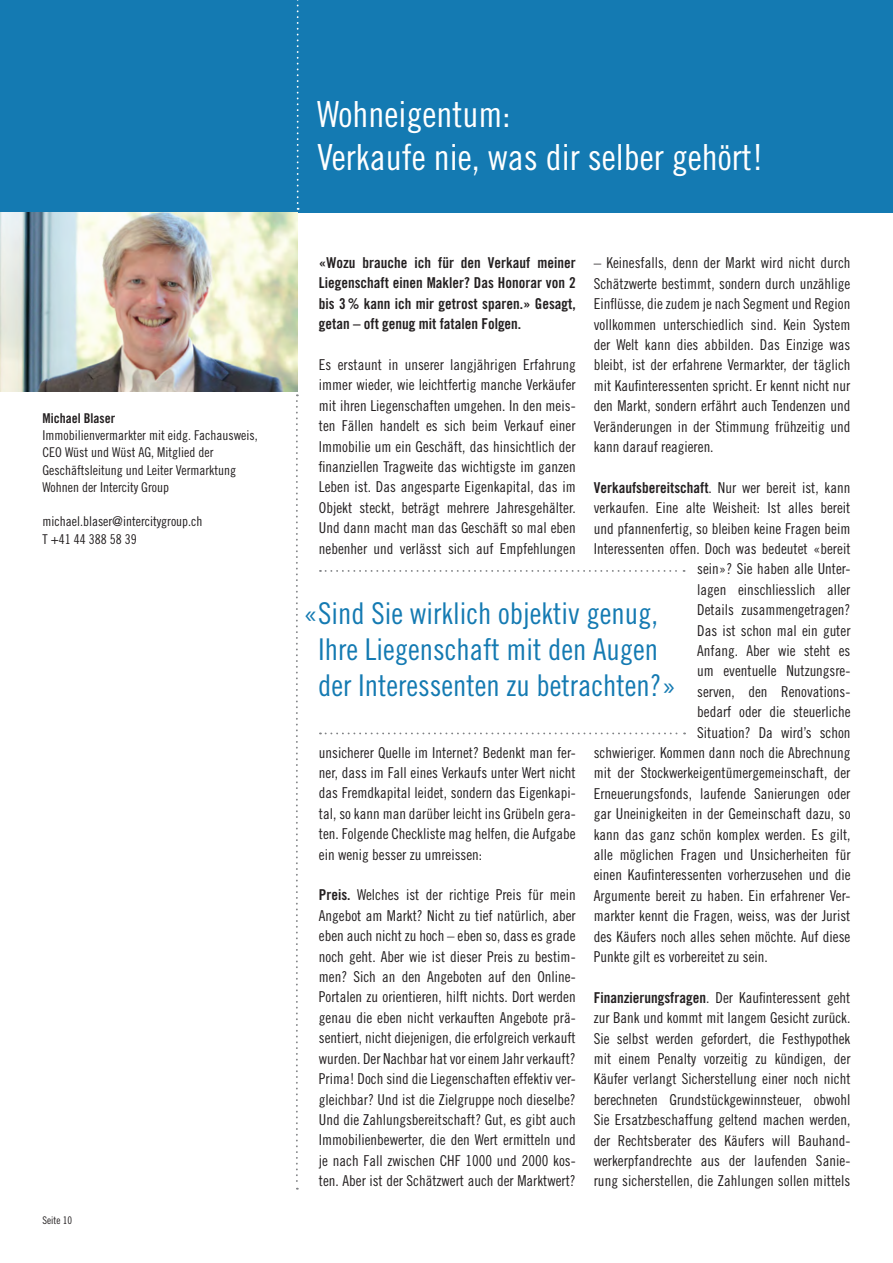
<style>
.page{position:relative;width:893px;height:1263px;background:#fff}
.page>*{position:absolute;margin:0;border:0;box-sizing:border-box;transform-origin:0 0}
.t1{font:36px/43.5px "Trade Gothic Cond Eighteen";color:#fff}
.t2{font:30px/36px "Trade Gothic Cond Eighteen";color:#147ab2}
.t3{font:15px/20.4px "Trade Gothic Cond Eighteen";color:#231f20;text-align:justify}
.t4{font:15px/20.4px "Trade Gothic Bold Cond Twenty";color:#231f20;text-align:justify}
.t5{font:13.5px/17.2px "Trade Gothic Cond Eighteen";color:#231f20}
.t6{font:13.5px "Trade Gothic Bold Cond Twenty";color:#231f20}
.t7{font:10.5px "Trade Gothic Cond Eighteen";color:#231f20}
.s1{font-family:"Trade Gothic Bold Cond Twenty"}
</style>
<div class="page">
<div style="left:0;top:0;width:893px;height:213px;background:#147ab2"></div>
<svg style="left:297px;top:0;width:2px;height:210px"></svg>
<svg style="left:296px;top:394px;width:2px;height:795px"></svg>
<img style="left:0;top:213px;width:298px;height:178px">
<svg style="left:320px;top:570px;width:365px;height:2px"></svg>
<svg style="left:320px;top:732px;width:365px;height:2px"></svg>
<p class="t6" style="left:43px;top:410px;width:74px">Michael Blaser</p>
<p class="t5" style="left:43px;top:426px;width:217px">Immobilienvermarkter mit eidg. Fachausweis, CEO Wüst und Wüst AG, Mitglied der Geschäftsleitung und Leiter Vermarktung Wohnen der Intercity Group</p>
<p class="t5" style="left:43px;top:513px;width:162px">michael.blaser@intercitygroup.ch<br>T +41 44 388 58 39</p>
<p class="t7" style="left:43px;top:1214px;width:31px">Seite 10</p>
<h1 class="t1" style="left:317px;top:92px;width:448px">Wohneigentum:<br>Verkaufe nie, was dir selber gehört!</h1>
<p class="t4" style="left:319px;top:252px;width:258px">«Wozu brauche ich für den Verkauf meiner Liegenschaft einen Makler? Das Honorar von 2 bis 3% kann ich mir getrost sparen.» Gesagt, getan – oft genug mit fatalen Folgen.</p>
<p class="t3" style="left:319px;top:354px;width:258px">Es erstaunt in unserer langjährigen Erfahrung immer wieder, wie leichtfertig manche Verkäufer mit ihren Liegenschaften umgehen. In den meis&shy;ten Fällen handelt es sich beim Verkauf einer Immobilie um ein Geschäft, das hinsichtlich der finanziellen Tragweite das wichtigste im ganzen Leben ist. Das angesparte Eigenkapital, das im Objekt steckt, beträgt mehrere Jahresgehälter.<br>Und dann macht man das Geschäft so mal eben nebenher und verlässt sich auf Empfehlungen</p>
<p class="t3" style="left:594px;top:253px;width:258px">– Keinesfalls, denn der Markt wird nicht durch Schätzwerte bestimmt, sondern durch unzählige Einflüsse, die zudem je nach Segment und Region vollkommen unterschiedlich sind. Kein System der Welt kann dies abbilden. Das Einzige was bleibt, ist der erfahrene Vermarkter, der täglich mit Kaufinteressenten spricht. Er kennt nicht nur den Markt, sondern erfährt auch Tendenzen und Veränderungen in der Stimmung frühzeitig und kann darauf reagieren.</p>
<p class="t3" style="left:594px;top:477px;width:258px"><span class="s1">Verkaufsbereitschaft</span>. Nur wer bereit ist, kann</p>
<p class="t3" style="left:594px;top:497px;width:258px">verkaufen. Eine alte Weisheit: Ist alles bereit</p>
<p class="t3" style="left:594px;top:518px;width:258px">und pfannenfertig, so bleiben keine Fragen beim</p>
<p class="t3" style="left:594px;top:538px;width:258px">Interessenten offen. Doch was bedeutet «bereit</p>
<p class="t3" style="left:697px;top:559px;width:155px">sein»? Sie haben alle Unter-</p>
<p class="t3" style="left:697px;top:579px;width:155px">lagen einschliesslich aller</p>
<p class="t3" style="left:697px;top:599px;width:155px">Details zusammengetragen?</p>
<p class="t3" style="left:697px;top:620px;width:155px">Das ist schon mal ein guter</p>
<p class="t3" style="left:697px;top:640px;width:155px">Anfang. Aber wie steht es</p>
<p class="t3" style="left:697px;top:661px;width:155px">um eventuelle Nutzungsre-</p>
<p class="t3" style="left:697px;top:681px;width:155px">serven, den Renovations-</p>
<p class="t3" style="left:697px;top:701px;width:155px">bedarf oder die steuerliche</p>
<p class="t3" style="left:697px;top:722px;width:155px">Situation? Da wird’s schon</p>
<p class="t3" style="left:594px;top:742px;width:258px">schwieriger. Kommen dann noch die Abrechnung</p>
<p class="t3" style="left:594px;top:763px;width:258px">mit der Stockwerkeigentümergemeinschaft, der</p>
<p class="t3" style="left:594px;top:783px;width:258px">Erneuerungsfonds, laufende Sanierungen oder</p>
<p class="t3" style="left:594px;top:803px;width:258px">gar Uneinigkeiten in der Gemeinschaft dazu, so</p>
<p class="t3" style="left:594px;top:824px;width:258px">kann das ganz schön komplex werden. Es gilt,</p>
<p class="t3" style="left:594px;top:844px;width:258px">alle möglichen Fragen und Unsicherheiten für</p>
<p class="t3" style="left:594px;top:865px;width:258px">einen Kaufinteressenten vorherzusehen und die</p>
<p class="t3" style="left:594px;top:885px;width:258px">Argumente bereit zu haben. Ein erfahrener Ver-</p>
<p class="t3" style="left:594px;top:905px;width:258px">markter kennt die Fragen, weiss, was der Jurist</p>
<p class="t3" style="left:594px;top:926px;width:258px">des Käufers noch alles sehen möchte. Auf diese</p>
<p class="t3" style="left:594px;top:946px;width:176px">Punkte gilt es vorbereitet zu sein.</p>
<p class="t3" style="left:594px;top:987px;width:258px"><span class="s1">Finanzierungsfragen</span>. Der Kaufinteressent geht zur Bank und kommt mit langem Gesicht zurück.<br>Sie selbst werden gefordert, die Festhypothek mit einem Penalty vorzeitig zu kündigen, der Käufer verlangt Sicherstellung einer noch nicht berechneten Grundstückgewinnsteuer, obwohl Sie Ersatzbeschaffung geltend machen werden, der Rechtsberater des Käufers will Bauhand&shy;werkerpfandrechte aus der laufenden Sanie&shy;rung sicherstellen, die Zahlungen sollen mittels</p>
<h2 class="t2" style="left:318px;top:595px;width:360px;text-indent:-15px">«Sind Sie wirklich objektiv genug,<br>Ihre Liegenschaft mit den Augen der Interessenten zu betrachten?»</h2>
<p class="t3" style="left:319px;top:742px;width:258px">unsicherer Quelle im Internet? Bedenkt man fer&shy;ner, dass im Fall eines Verkaufs unter Wert nicht das Fremdkapital leidet, sondern das Eigenkapi&shy;tal, so kann man darüber leicht ins Grübeln gera&shy;ten. Folgende Checkliste mag helfen, die Aufgabe ein wenig besser zu umreissen:</p>
<p class="t3" style="left:319px;top:885px;width:258px"><span class="s1">Preis.</span> Welches ist der richtige Preis für mein Angebot am Markt? Nicht zu tief natürlich, aber eben auch nicht zu hoch – eben so, dass es grade noch geht. Aber wie ist dieser Preis zu bestim&shy;men? Sich an den Angeboten auf den Online-Portalen zu orientieren, hilft nichts. Dort werden genau die eben nicht verkauften Angebote prä&shy;sentiert, nicht diejenigen, die erfolgreich verkauft wurden. Der Nachbar hat vor einem Jahr verkauft?<br>Prima! Doch sind die Liegenschaften effektiv ver&shy;gleichbar? Und ist die Zielgruppe noch dieselbe?<br>Und die Zahlungsbereitschaft? Gut, es gibt auch Immobilienbewerter, die den Wert ermitteln und je nach Fall zwischen CHF 1000 und 2000 kos&shy;ten. Aber ist der Schätzwert auch der Marktwert?</p>
</div>
